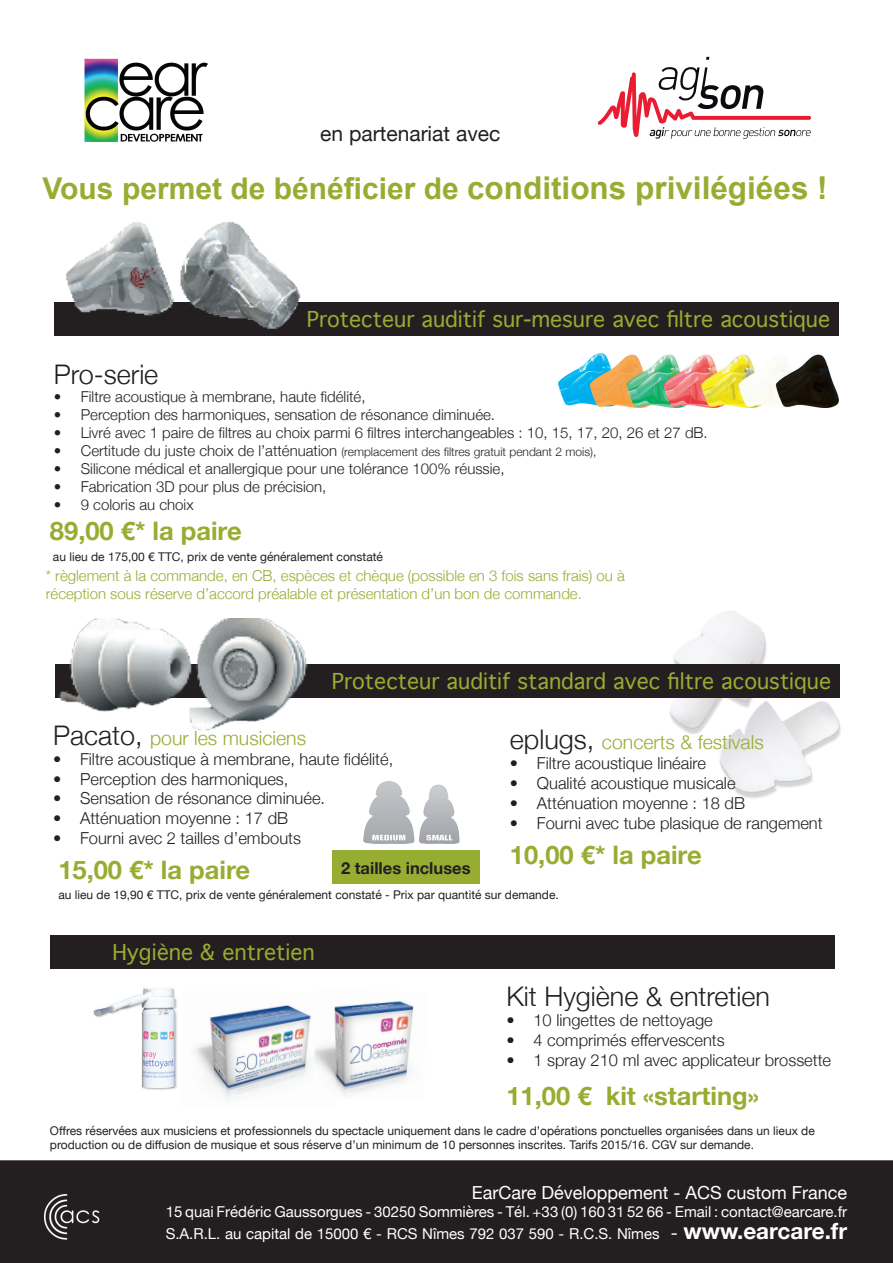
<style>
.page{position:relative;width:893px;height:1263px;background:#fff}
.page>*{position:absolute;margin:0;border:0;box-sizing:border-box;transform-origin:0 0}
.t1{font:700 30px "Arial";color:#97ad32}
.t2{font:300 27px "Helvetica Neue";color:#231f20}
.t3{font:700 25.5px "Helvetica Neue";color:#97ad32}
.t4{font:21px "Geneva";color:#97ad32}
.t5{font:21px "Helvetica Neue";color:#231f20}
.t6{font:300 19.5px "Helvetica Neue";color:#97ad32}
.t7{font:18px "Helvetica Neue";color:#fff}
.t8{font:300 16.5px "Helvetica Neue";color:#231f20}
.t9{font:700 16.5px "Helvetica Neue";color:#231f20}
.t10{font:300 15px "Helvetica Neue";color:#231f20}
.t11{font:15px/21.6px "Helvetica Neue";color:#fff}
.t12{font:300 15px/18px "Helvetica Neue";color:#97ad32}
.t13{font:12px/14.4px "Helvetica Neue";color:#231f20}
.t14{font:300 12px "Helvetica Neue";color:#231f20}
.s1{font-size:31.5px}
.s2{font-size:15px}
.s3{font-size:27px;color:#231f20}
.s4{font-size:18px}
.s5{font-weight:700;font-size:22.5px}
</style>
<div class="page">
<img style="left:609px;top:611px;width:232px;height:187px">
<img style="left:84px;top:58px;width:124px;height:84px">
<div style="left:54px;top:302px;width:785px;height:34px;background:#231f20"></div>
<img style="left:66px;top:221px;width:235px;height:108px">
<img style="left:558px;top:354px;width:281px;height:53px">
<div style="left:55px;top:664px;width:785px;height:33px;background:#231f20"></div>
<img style="left:55px;top:619px;width:265px;height:112px">
<img style="left:363px;top:781px;width:97px;height:63px">
<div style="left:50px;top:935px;width:785px;height:34px;background:#231f20"></div>
<div style="left:333px;top:850px;width:147px;height:33px;background:#97ad32"></div>
<svg style="left:597px;top:57px;width:214px;height:82px"></svg>
<img style="left:94px;top:988px;width:83px;height:102px">
<img style="left:194px;top:1005px;width:117px;height:94px">
<img style="left:314px;top:1001px;width:100px;height:94px">
<div style="left:0;top:1160px;width:893px;height:103px;background:#231f20"></div>
<img style="left:45px;top:1194px;width:60px;height:46px">
<h3 class="t5" style="left:320px;top:119px;width:182px">en partenariat avec</h3>
<h1 class="t1" style="left:43px;top:168px;width:787px">Vous permet de bénéficier de <span class="s1">conditions privilégiées !</span></h1>
<h3 class="t4" style="left:307px;top:307px;width:525px">Protecteur auditif sur-mesure avec filtre acoustique</h3>
<h2 class="t2" style="left:54px;top:353px;width:106px">Pro-serie</h2>
<p class="t10" style="left:54px;top:385px;width:313px">• Filtre acoustique à membrane, haute fidélité,</p>
<p class="t10" style="left:54px;top:403px;width:443px">• Perception des harmoniques, sensation de résonance diminuée.</p>
<p class="t10" style="left:54px;top:421px;width:655px">• Livré avec 1 paire de filtres au choix parmi 6 filtres interchangeables : 10, 15, 17, 20, 26 et 27 dB.</p>
<p class="t14" style="left:54px;top:442px;width:544px"><span class="s2">• Certitude du juste choix de l’atténuation</span> (remplacement des filtres gratuit pendant 2 mois),</p>
<p class="t10" style="left:54px;top:457px;width:452px">• Silicone médical et anallergique pour une tolérance 100% réussie,</p>
<p class="t10" style="left:54px;top:475px;width:274px">• Fabrication 3D pour plus de précision,</p>
<p class="t10" style="left:54px;top:493px;width:141px">• 9 coloris au choix</p>
<h3 class="t3" style="left:50px;top:511px;width:193px">89,00 €* la paire</h3>
<p class="t13" style="left:53px;top:550px;width:332px">au lieu de 175,00 € TTC, prix de vente généralement constaté</p>
<p class="t12" style="left:46px;top:565px;width:581px">* règlement à la commande, en CB, espèces et chèque (possible en 3 fois sans frais) ou à réception sous réserve d’accord préalable et présentation d’un bon de commande.</p>
<h3 class="t4" style="left:332px;top:669px;width:501px">Protecteur auditif standard avec filtre acoustique</h3>
<h3 class="t6" style="left:53px;top:722px;width:255px"><span class="s3">Pacato,</span> pour les musiciens</h3>
<h3 class="t8" style="left:53px;top:746px;width:342px">• Filtre acoustique à membrane, haute fidélité,</h3>
<h3 class="t8" style="left:53px;top:765px;width:237px">• Perception des harmoniques,</h3>
<h3 class="t8" style="left:53px;top:785px;width:274px">• Sensation de résonance diminuée.</h3>
<h3 class="t8" style="left:53px;top:805px;width:237px">• Atténuation moyenne : 17 dB</h3>
<h3 class="t8" style="left:53px;top:825px;width:249px">• Fourni avec 2 tailles d’embouts</h3>
<h3 class="t3" style="left:58px;top:850px;width:193px">15,00 €* la paire</h3>
<p class="t13" style="left:58px;top:888px;width:502px">au lieu de 19,90 € TTC, prix de vente généralement constaté - Prix par quantité sur demande.</p>
<h3 class="t6" style="left:510px;top:727px;width:255px"><span class="s3">eplugs,</span> concerts &amp; festivals</h3>
<h3 class="t8" style="left:510px;top:750px;width:198px">• Filtre acoustique linéaire</h3>
<h3 class="t8" style="left:510px;top:770px;width:227px">• Qualité acoustique musicale</h3>
<h3 class="t8" style="left:510px;top:790px;width:237px">• Atténuation moyenne : 18 dB</h3>
<h3 class="t8" style="left:510px;top:809px;width:314px">• Fourni avec tube plasique de rangement</h3>
<h3 class="t3" style="left:510px;top:834px;width:193px">10,00 €* la paire</h3>
<h3 class="t9" style="left:341px;top:855px;width:131px">2 tailles incluses</h3>
<h3 class="t4" style="left:112px;top:941px;width:204px">Hygiène &amp; entretien</h3>
<h2 class="t2" style="left:506px;top:975px;width:265px">Kit Hygiène &amp; entretien</h2>
<h3 class="t8" style="left:506px;top:1007px;width:208px">• 10 lingettes de nettoyage</h3>
<h3 class="t8" style="left:506px;top:1027px;width:220px">• 4 comprimés effervescents</h3>
<h3 class="t8" style="left:506px;top:1046px;width:326px">• 1 spray 210 ml avec applicateur brossette</h3>
<h3 class="t3" style="left:506px;top:1076px;width:254px">11,00 € kit «starting»</h3>
<p class="t13" style="left:50px;top:1124px;width:766px">Offres réservées aux musiciens et professionnels du spectacle uniquement dans le cadre d’opérations ponctuelles organisées dans un lieux de production ou de diffusion de musique et sous réserve d’un minimum de 10 personnes inscrites. Tarifs 2015/16. CGV sur demande.</p>
<h3 class="t7" style="left:472px;top:1180px;width:377px">EarCare Développement - ACS custom France</h3>
<p class="t11" style="left:166px;top:1202px;width:683px">15 quai Frédéric Gaussorgues - 30250 Sommières - Tél. +33 (0) 160 31 52 66 - Email : contact@earcare.fr<br>S.A.R.L. au capital de 15000 € - RCS Nîmes 792 037 590 - R.C.S. Nîmes <span class="s4">-</span> <span class="s5">www.earcare.fr</span></p>
</div>
